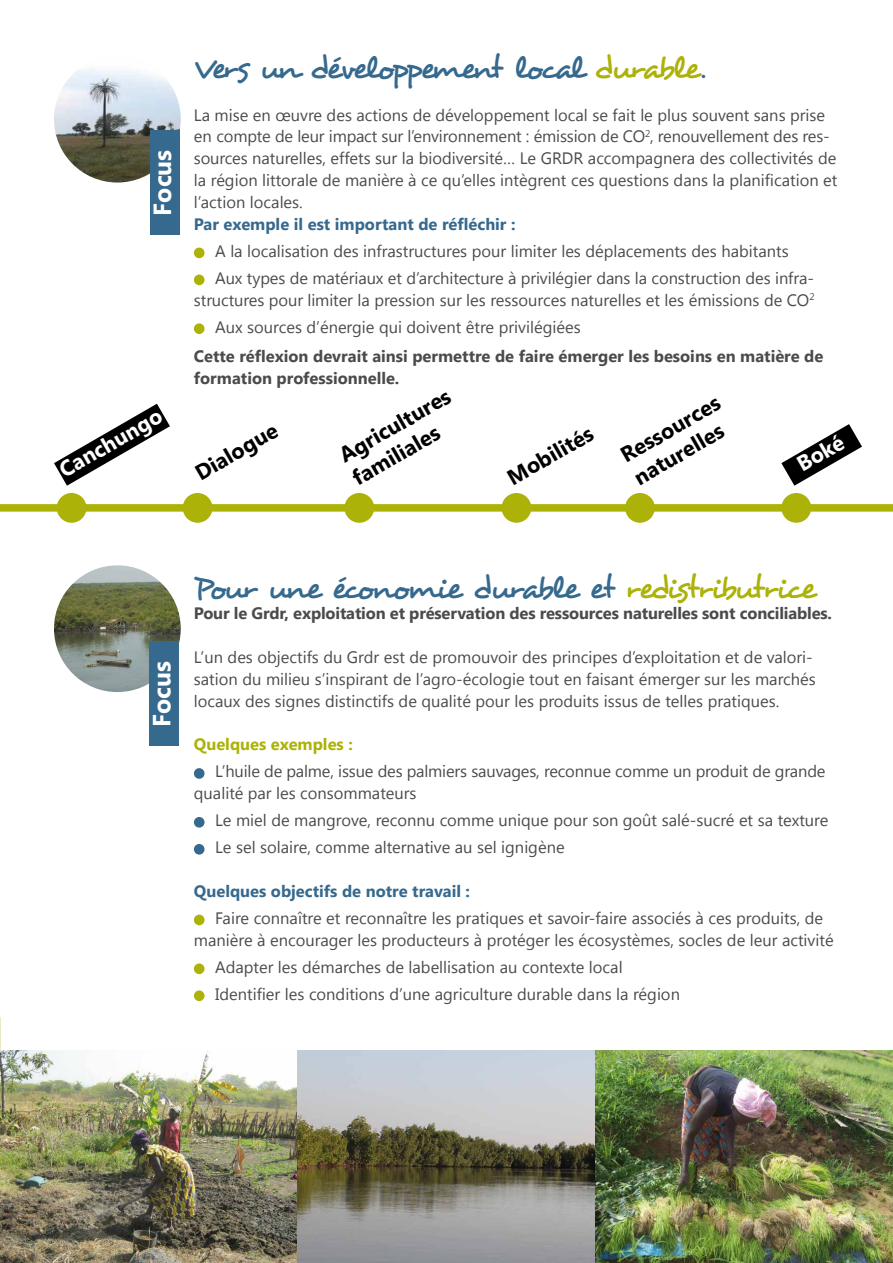
<style>
.page{position:relative;width:893px;height:1263px;background:#fff}
.page>*{position:absolute;margin:0;border:0;box-sizing:border-box;transform-origin:0 0}
.t1{font:33px "Desyrel";letter-spacing:-.085em;color:#36698e}
.t2{font:700 24.75px "Segoe UI";color:#fff}
.t3{font:700 21.75px/26.1px "Segoe UI";color:#000}
.t4{font:700 21.75px "Segoe UI";color:#fff}
.t5{font:16.5px/21.9px "Segoe UI";color:#4b4b4d}
.t6{font:700 16.5px/21.9px "Segoe UI";color:#4b4b4d}
.t7{font:700 16.5px "Segoe UI";color:#36698e}
.t8{font:700 16.5px "Segoe UI";color:#acb207}
.s1{color:#acb207}
</style>
<div class="page">
<div style="left:194px;top:248px;width:11px;height:10px;background:#acb207;border-radius:50%"></div>
<div style="left:194px;top:275px;width:11px;height:10px;background:#acb207;border-radius:50%"></div>
<div style="left:194px;top:323px;width:11px;height:11px;background:#acb207;border-radius:50%"></div>
<div style="left:194px;top:768px;width:11px;height:11px;background:#36698e;border-radius:50%"></div>
<div style="left:194px;top:817px;width:11px;height:11px;background:#36698e;border-radius:50%"></div>
<div style="left:194px;top:844px;width:11px;height:11px;background:#36698e;border-radius:50%"></div>
<div style="left:194px;top:915px;width:11px;height:10px;background:#acb207;border-radius:50%"></div>
<div style="left:194px;top:963px;width:11px;height:11px;background:#acb207;border-radius:50%"></div>
<div style="left:194px;top:990px;width:11px;height:11px;background:#acb207;border-radius:50%"></div>
<div style="left:0;top:504px;width:893px;height:8px;background:#acb207"></div>
<img style="left:0;top:1050px;width:893px;height:213px">
<div style="left:57px;top:493px;width:29px;height:30px;background:#acb207;border-radius:50%"></div>
<div style="left:183px;top:493px;width:29px;height:30px;background:#acb207;border-radius:50%"></div>
<div style="left:344px;top:493px;width:30px;height:30px;background:#acb207;border-radius:50%"></div>
<div style="left:625px;top:493px;width:30px;height:30px;background:#acb207;border-radius:50%"></div>
<svg style="left:54px;top:404px;width:116px;height:82px"></svg>
<img style="left:54px;top:56px;width:127px;height:127px;border-radius:63px">
<div style="left:150px;top:130px;width:30px;height:105px;background:#36698e"></div>
<svg style="left:781px;top:424px;width:81px;height:62px"></svg>
<div style="left:502px;top:493px;width:29px;height:30px;background:#acb207;border-radius:50%"></div>
<div style="left:781px;top:493px;width:30px;height:30px;background:#acb207;border-radius:50%"></div>
<img style="left:54px;top:565px;width:127px;height:127px;border-radius:63px">
<div style="left:149px;top:641px;width:30px;height:105px;background:#36698e"></div>
<h2 class="t2" style="left:145px;top:215px;width:67px;rotate:-90deg">Focus</h2>
<h3 class="t4" style="left:53px;top:458px;width:119px;rotate:-30deg">Canchungo</h3>
<h1 class="t1" style="left:194px;top:47px;width:513px">Vers un développement local <span class="s1">durable</span>.</h1>
<p class="t5" style="left:194px;top:103px;width:645px">La mise en œuvre des actions de développement local se fait le plus souvent sans prise en compte de leur impact sur l’environnement : émission de CO<sup>2</sup>, renouvellement des res&shy;sources naturelles, effets sur la biodiversité… Le GRDR accompagnera des collectivités de la région littorale de manière à ce qu’elles intègrent ces questions dans la planification et l’action locales.</p>
<p class="t7" style="left:194px;top:212px;width:323px">Par exemple il est important de réfléchir :</p>
<p class="t5" style="left:215px;top:237px;width:598px;line-height:27px">A la localisation des infrastructures pour limiter les déplacements des habitants<br>Aux types de matériaux et d’architecture à privilégier dans la construction des infra-</p>
<p class="t5" style="left:215px;top:285px;width:601px;line-height:27px;text-indent:-21px">structures pour limiter la pression sur les ressources naturelles et les émissions de CO<sup>2<br></sup>Aux sources d’énergie qui doivent être privilégiées</p>
<p class="t6" style="left:194px;top:344px;width:631px">Cette réflexion devrait ainsi permettre de faire émerger les besoins en matière de formation professionnelle.</p>
<h3 class="t3" style="left:334px;top:444px;width:129px;rotate:-30deg">Agricultures familiales</h3>
<h3 class="t3" style="left:190px;top:462px;width:93px;rotate:-30deg">Dialogue</h3>
<h3 class="t3" style="left:502px;top:467px;width:100px;rotate:-30deg">Mobilités</h3>
<h3 class="t3" style="left:615px;top:444px;width:115px;rotate:-30deg">Ressources naturelles</h3>
<h3 class="t4" style="left:791px;top:452px;width:52px;rotate:-30deg">Boké</h3>
<h2 class="t2" style="left:144px;top:727px;width:67px;rotate:-90deg">Focus</h2>
<h1 class="t1" style="left:194px;top:568px;width:623px">Pour une économie durable et <span class="s1">redistributrice</span></h1>
<p class="t6" style="left:194px;top:602px;width:640px">Pour le Grdr, exploitation et préservation des ressources naturelles sont conciliables.</p>
<p class="t5" style="left:194px;top:645px;width:623px">L’un des objectifs du Grdr est de promouvoir des principes d’exploitation et de valori&shy;sation du milieu s’inspirant de l’agro-écologie tout en faisant émerger sur les marchés locaux des signes distinctifs de qualité pour les produits issus de telles pratiques.</p>
<p class="t8" style="left:194px;top:733px;width:160px">Quelques exemples :</p>
<p class="t5" style="left:194px;top:760px;width:633px;text-indent:21px">L’huile de palme, issue des palmiers sauvages, reconnue comme un produit de grande qualité par les consommateurs</p>
<p class="t5" style="left:215px;top:806px;width:615px;line-height:27px">Le miel de mangrove, reconnu comme unique pour son goût salé-sucré et sa texture<br>Le sel solaire, comme alternative au sel ignigène</p>
<p class="t7" style="left:194px;top:879px;width:278px">Quelques objectifs de notre travail :</p>
<p class="t5" style="left:194px;top:906px;width:641px;text-indent:21px">Faire connaître et reconnaître les pratiques et savoir-faire associés à ces produits, de manière à encourager les producteurs à protéger les écosystèmes, socles de leur activité</p>
<p class="t5" style="left:215px;top:952px;width:466px;line-height:27px">Adapter les démarches de labellisation au contexte local<br>Identifier les conditions d’une agriculture durable dans la région</p>
</div>
